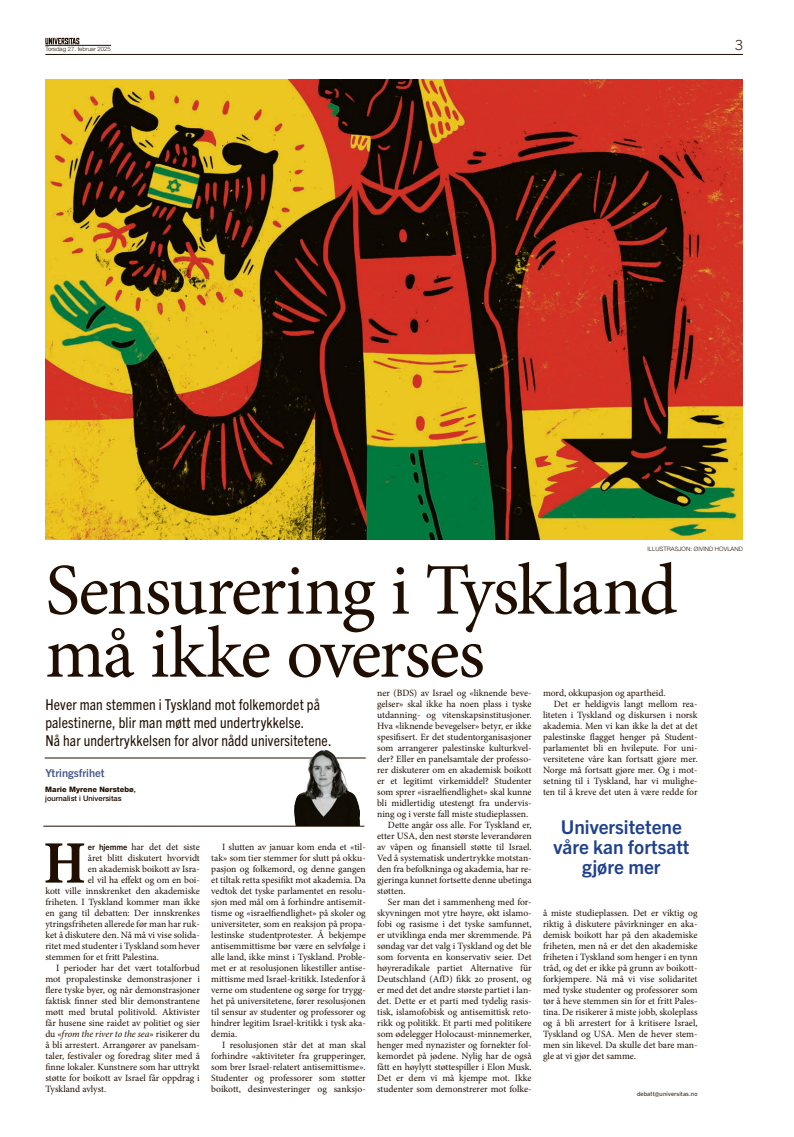
<style>
.page{position:relative;width:794px;height:1137px;background:#fff}
.page>*{position:absolute;margin:0;border:0;box-sizing:border-box;transform-origin:0 0}
.t1{font:72.8px/63px "Minion Pro";letter-spacing:-.03em;color:#200e00}
.t2{font:700 condensed 61px "Minion Pro";color:#200e00}
.t3{font:700 19px/20px "Trade Gothic Next LT Pro";color:#20418c;text-align:center}
.t4{font:condensed 15px/18px "Trade Gothic Next LT Pro";letter-spacing:.01em;color:#200e00}
.t5{font:300 14px "Trade Gothic Next LT Pro";color:#200e00}
.t6{font:700 11px "Trade Gothic Next LT Pro";color:#48598c}
.t7{font:9.6px/11px "Minion Pro";color:#200e00;text-align:justify}
.t8{font:italic 9.6px "Minion Pro";letter-spacing:-.005em;color:#200e00}
.t9{font:500 7.5px/9px "Helvetica Neue LT Std";color:#200e00}
.t10{font:300 6px "Helvetica Neue LT Std";letter-spacing:.01em;color:#200e00}
.t11{font:6px "Trade Gothic Next LT Pro";letter-spacing:.025em;color:#200e00}
.s1{font-weight:800}
.s2{font-family:"Trade Gothic Next LT Pro";font-weight:700;font-size:8.2px}
.s3{font-style:normal}
</style>
<div class="page">
<hr style="left:45px;top:54px;width:698px;height:1px;background:#200e00">
<svg style="left:45px;top:38px;width:34px;height:6px"></svg>
<hr style="left:45px;top:45px;width:66px;height:1px;background:#200e00">
<img style="left:45px;top:79px;width:698px;height:460px">
<hr style="left:45px;top:758px;width:321px;height:1px;background:#200e00">
<hr style="left:43px;top:826px;width:321px;height:1px;background:#200e00">
<img style="left:295px;top:750px;width:64px;height:76px">
<p class="t10" style="left:45px;top:45px;width:67px">Torsdag 27. februar 2025</p>
<h3 class="t5" style="left:735px;top:35px;width:9px">3</h3>
<p class="t10" style="left:647px;top:545px;width:97px">ILLUSTRASJON: ØIVIND HOVLAND</p>
<h1 class="t1" style="left:45px;top:559px;width:633px">Sensurering i Tyskland må ikke overses</h1>
<h3 class="t4" style="left:45px;top:694px;width:288px">Hever man stemmen i Tyskland mot folkemordet på palestinerne, blir man møtt med undertrykkelse.<br>Nå har undertrykkelsen for alvor nådd universitetene.</h3>
<p class="t6" style="left:45px;top:765px;width:61px">Ytringsfrihet</p>
<p class="t9" style="left:45px;top:785px;width:92px"><span class="s1">Marie Myrene Nørstebø</span>, journalist i Universitas</p>
<h2 class="t2" style="left:44px;top:821px;width:44px">H</h2>
<p class="t7" style="left:88px;top:841px;width:113px"><span class="s2">er hjemme</span> har det det siste</p>
<p class="t7" style="left:88px;top:852px;width:113px">året blitt diskutert hvorvidt</p>
<p class="t7" style="left:88px;top:863px;width:113px">en akademisk boikott av Isra-</p>
<p class="t7" style="left:88px;top:874px;width:113px">el vil ha effekt og om en boi-</p>
<p class="t7" style="left:45px;top:885px;width:156px">kott ville innskrenket den akademiske</p>
<p class="t7" style="left:45px;top:896px;width:156px">friheten. I Tyskland kommer man ikke</p>
<p class="t7" style="left:45px;top:907px;width:156px">en gang til debatten: Der innskrenkes</p>
<p class="t7" style="left:45px;top:918px;width:156px">ytringsfriheten allerede før man har ruk-</p>
<p class="t7" style="left:45px;top:929px;width:156px">ket å diskutere den. Nå må vi vise solida-</p>
<p class="t7" style="left:45px;top:940px;width:156px">ritet med studenter i Tyskland som hever</p>
<p class="t7" style="left:45px;top:951px;width:115px">stemmen for et fritt Palestina.</p>
<p class="t7" style="left:56px;top:962px;width:145px">I perioder har det vært totalforbud</p>
<p class="t7" style="left:45px;top:973px;width:156px">mot propalestinske demonstrasjoner i</p>
<p class="t7" style="left:45px;top:984px;width:156px">flere tyske byer, og når demonstrasjoner</p>
<p class="t7" style="left:45px;top:995px;width:156px">faktisk finner sted blir demonstrantene</p>
<p class="t7" style="left:45px;top:1006px;width:156px">møtt med brutal politivold. Aktivister</p>
<p class="t7" style="left:45px;top:1017px;width:156px">får husene sine raidet av politiet og sier</p>
<p class="t8" style="left:45px;top:1027px;width:156px"><span class="s3">du «</span>from the river to the sea<span class="s3">» risikerer du</span></p>
<p class="t7" style="left:45px;top:1039px;width:156px">å bli arrestert. Arrangører av panelsam-</p>
<p class="t7" style="left:45px;top:1050px;width:156px">taler, festivaler og foredrag sliter med å</p>
<p class="t7" style="left:45px;top:1061px;width:156px">finne lokaler. Kunstnere som har uttrykt</p>
<p class="t7" style="left:45px;top:1072px;width:156px">støtte for boikott av Israel får oppdrag i</p>
<p class="t7" style="left:45px;top:1083px;width:62px">Tyskland avlyst.</p>
<p class="t7" style="left:211px;top:841px;width:156px;text-indent:11px">I slutten av januar kom enda et «til&shy;tak» som tier stemmer for slutt på okku&shy;pasjon og folkemord, og denne gangen et tiltak retta spesifikt mot akademia. Da vedtok det tyske parlamentet en resolu&shy;sjon med mål om å forhindre antisemit&shy;tisme og «israelfiendlighet» på skoler og universiteter, som en reaksjon på propa&shy;lestinske studentprotester. Å bekjempe antisemmittisme bør være en selvfølge i alle land, ikke minst i Tyskland. Proble&shy;met er at resolusjonen likestiller antise&shy;mittisme med Israel-kritikk. Istedenfor å verne om studentene og sørge for trygg&shy;het på universitetene, fører resolusjonen til sensur av studenter og professorer og hindrer legitim Israel-kritikk i tysk aka&shy;demia.</p>
<p class="t7" style="left:211px;top:1039px;width:156px;text-indent:11px">I resolusjonen står det at man skal forhindre «aktiviteter fra grupperinger, som brer Israel-relatert antisemittisme».<br>Studenter og professorer som støtter boikott, desinvesteringer og sanksjo-</p>
<p class="t7" style="left:377px;top:687px;width:156px">ner (BDS) av Israel og «liknende beve-</p>
<p class="t7" style="left:377px;top:698px;width:156px">gelser» skal ikke ha noen plass i tyske</p>
<p class="t7" style="left:377px;top:709px;width:156px">utdanning- og vitenskapsinstitusjoner.</p>
<p class="t7" style="left:377px;top:720px;width:156px">Hva «liknende bevegelser» betyr, er ikke</p>
<p class="t7" style="left:377px;top:731px;width:156px">spesifisert. Er det studentorganisasjoner</p>
<p class="t7" style="left:377px;top:742px;width:156px">som arrangerer palestinske kulturkvel-</p>
<p class="t7" style="left:377px;top:753px;width:156px">der? Eller en panelsamtale der professo-</p>
<p class="t7" style="left:377px;top:764px;width:156px">rer diskuterer om en akademisk boikott</p>
<p class="t7" style="left:377px;top:775px;width:156px">er et legitimt virkemiddel? Studenter</p>
<p class="t7" style="left:377px;top:786px;width:156px">som sprer «israelfiendlighet» skal kunne</p>
<p class="t7" style="left:377px;top:797px;width:156px">bli midlertidig utestengt fra undervis-</p>
<p class="t7" style="left:377px;top:808px;width:153px">ning og i verste fall miste studieplassen.</p>
<p class="t7" style="left:388px;top:819px;width:145px">Dette angår oss alle. For Tyskland er,</p>
<p class="t7" style="left:377px;top:830px;width:156px">etter USA, den nest største leverandøren</p>
<p class="t7" style="left:377px;top:841px;width:156px">av våpen og finansiell støtte til Israel.</p>
<p class="t7" style="left:377px;top:852px;width:156px">Ved å systematisk undertrykke motstan-</p>
<p class="t7" style="left:377px;top:863px;width:156px">den fra befolkninga og akademia, har re-</p>
<p class="t7" style="left:377px;top:874px;width:156px">gjeringa kunnet fortsette denne ubetinga</p>
<p class="t7" style="left:377px;top:885px;width:30px">støtten.</p>
<p class="t7" style="left:388px;top:896px;width:145px">Ser man det i sammenheng med for-</p>
<p class="t7" style="left:377px;top:907px;width:156px">skyvningen mot ytre høyre, økt islamo-</p>
<p class="t7" style="left:377px;top:918px;width:156px">fobi og rasisme i det tyske samfunnet,</p>
<p class="t7" style="left:377px;top:929px;width:156px">er utviklinga enda mer skremmende. På</p>
<p class="t7" style="left:377px;top:940px;width:156px">søndag var det valg i Tyskland og det ble</p>
<p class="t7" style="left:377px;top:951px;width:156px">som forventa en konservativ seier. Det</p>
<p class="t7" style="left:377px;top:962px;width:156px">høyreradikale partiet Alternative für</p>
<p class="t7" style="left:377px;top:973px;width:156px">Deutschland (AfD) fikk 20 prosent, og</p>
<p class="t7" style="left:377px;top:984px;width:156px">er med det det andre største partiet i lan-</p>
<p class="t7" style="left:377px;top:995px;width:156px">det. Dette er et parti med tydelig rasis-</p>
<p class="t7" style="left:377px;top:1006px;width:156px">tisk, islamofobisk og antisemittisk reto-</p>
<p class="t7" style="left:377px;top:1017px;width:156px">rikk og politikk. Et parti med politikere</p>
<p class="t7" style="left:377px;top:1028px;width:156px">som ødelegger Holocaust-minnemerker,</p>
<p class="t7" style="left:377px;top:1039px;width:156px">henger med nynazister og fornekter fol-</p>
<p class="t7" style="left:377px;top:1050px;width:156px">kemordet på jødene. Nylig har de også</p>
<p class="t7" style="left:377px;top:1061px;width:156px">fått en høylytt støttespiller i Elon Musk.</p>
<p class="t7" style="left:377px;top:1072px;width:156px">Det er dem vi må kjempe mot. Ikke</p>
<p class="t7" style="left:377px;top:1083px;width:156px">studenter som demonstrerer mot folke-</p>
<p class="t7" style="left:543px;top:687px;width:124px">mord, okkupasjon og apartheid.</p>
<p class="t7" style="left:554px;top:698px;width:145px">Det er heldigvis langt mellom rea-</p>
<p class="t7" style="left:543px;top:709px;width:156px">liteten i Tyskland og diskursen i norsk</p>
<p class="t7" style="left:543px;top:720px;width:156px">akademia. Men vi kan ikke la det at det</p>
<p class="t7" style="left:543px;top:731px;width:156px">palestinske flagget henger på Student-</p>
<p class="t7" style="left:543px;top:742px;width:156px">parlamentet bli en hvilepute. For uni-</p>
<p class="t7" style="left:543px;top:753px;width:156px">versitetene våre kan fortsatt gjøre mer.</p>
<p class="t7" style="left:543px;top:764px;width:156px">Norge må fortsatt gjøre mer. Og i mot-</p>
<p class="t7" style="left:543px;top:775px;width:156px">setning til i Tyskland, har vi mulighe-</p>
<p class="t7" style="left:543px;top:786px;width:156px">ten til å kreve det uten å være redde for</p>
<h3 class="t3" style="left:553px;top:816px;width:138px">Universitetene våre kan fortsatt gjøre mer</h3>
<p class="t7" style="left:543px;top:907px;width:156px">å miste studieplassen. Det er viktig og riktig å diskutere påvirkninger en aka&shy;demisk boikott har på den akademiske friheten, men nå er det den akademiske friheten i Tyskland som henger i en tynn tråd, og det er ikke på grunn av boikott&shy;forkjempere. Nå må vi vise solidaritet med tyske studenter og professorer som tør å heve stemmen sin for et fritt Pales&shy;tina. De risikerer å miste jobb, skoleplass og å bli arrestert for å kritisere Israel, Tyskland og USA. Men de hever stem&shy;men sin likevel. Da skulle det bare man&shy;gle at vi gjør det samme.</p>
<p class="t11" style="left:637px;top:1089px;width:62px">debatt@universitas.no</p>
</div>
